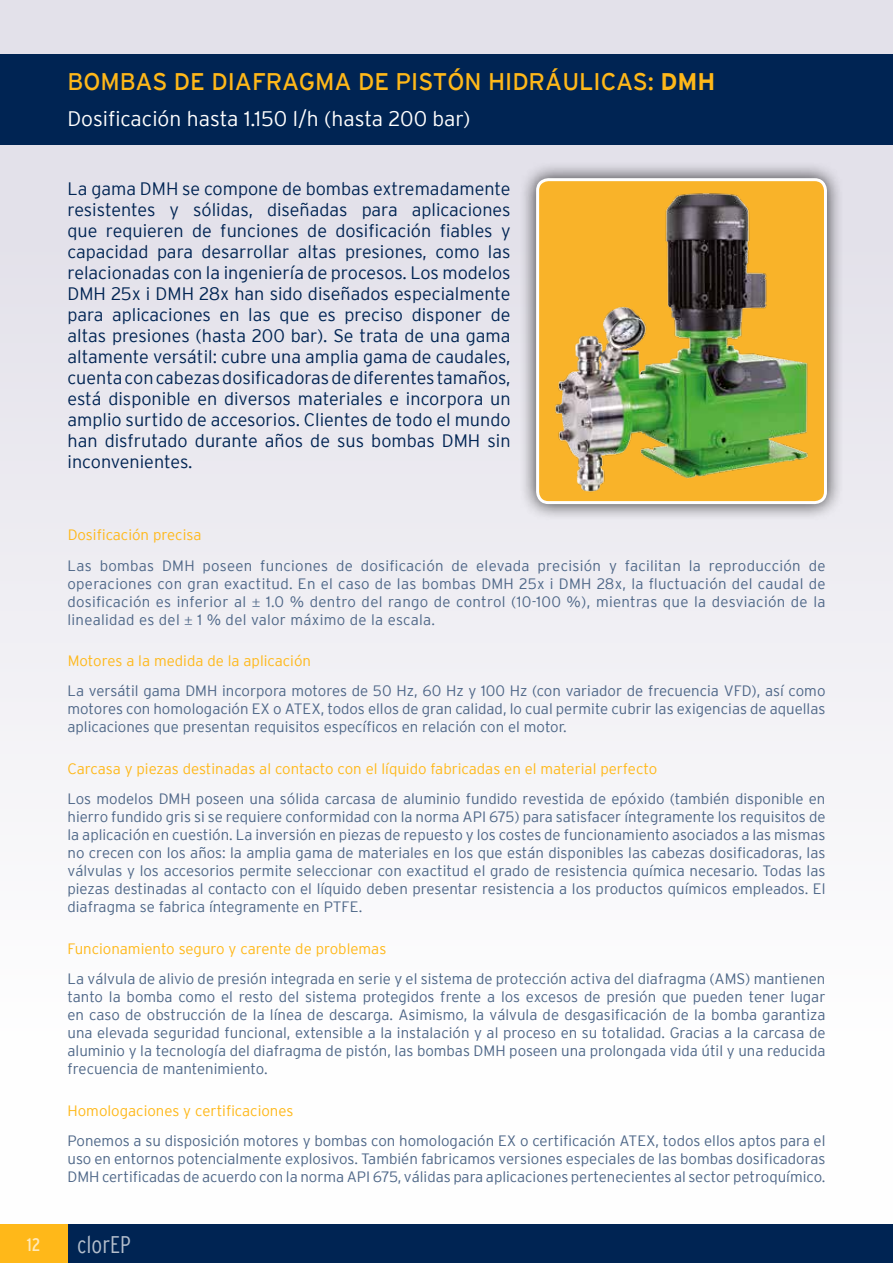
<style>
.page{position:relative;width:893px;height:1263px;background:#fff}
.page>*{position:absolute;margin:0;border:0;box-sizing:border-box;transform-origin:0 0}
.t1{font:24px "Interstate";color:#ffb819}
.t2{font:300 condensed 24px "Interstate";color:#b3bdcb}
.t3{font:300 21px "Interstate";color:#fff}
.t4{font:300 18px/21px "Interstate";color:#002453;text-align:justify}
.t5{font:condensed 18px "Interstate";color:#ffeaba}
.t6{font:300 15px/18px "Interstate";color:#4d6687;text-align:justify}
.t7{font:300 15px "Interstate";color:#ffb819}
.s1{font-weight:700}
.s2{font-family:"Minion Pro";font-weight:400}
</style>
<div class="page">
<div style="left:68px;top:1224px;width:825px;height:39px;background:#002453"></div>
<div style="left:0;top:1224px;width:67px;height:39px;background:#ffb819"></div>
<div style="left:0;top:0;width:893px;height:1224px;background:linear-gradient(to bottom,#dcdae5,#fff)"></div>
<div style="left:0;top:54px;width:893px;height:90px;background:#002453"></div>
<div style="left:519px;top:162px;width:324px;height:359px;background:#000;opacity:.77"></div>
<img style="left:538px;top:188px;width:287px;height:315px">
<div style="left:536px;top:178px;width:291px;height:326px;border:3px solid #fff;border-radius:11px"></div>
<h1 class="t1" style="left:68px;top:68px;width:649px">BOMBAS DE DIAFRAGMA DE PISTÓN HIDRÁULICAS: <span class="s1">DMH</span></h1>
<h2 class="t3" style="left:68px;top:107px;width:405px">Dosificación hasta 1.150 l/h (hasta 200 bar)</h2>
<p class="t4" style="left:68px;top:178px;width:445px">La gama DMH se compone de bombas extremadamente resistentes y sólidas, diseñadas para aplicaciones que requieren de funciones de dosificación fiables y capacidad para desarrollar altas presiones, como las relacionadas con la ingeniería de procesos. Los modelos DMH 25x i DMH 28x han sido diseñados especialmente para aplicaciones en las que es preciso disponer de altas presiones (hasta 200 bar). Se trata de una gama altamente versátil: cubre una amplia gama de caudales, cuenta con cabezas dosificadoras de diferentes tamaños, está disponible en diversos materiales e incorpora un amplio surtido de accesorios. Clientes de todo el mundo han disfrutado durante años de sus bombas DMH sin inconvenientes.</p>
<p class="t7" style="left:68px;top:526px;width:135px">Dosificación precisa</p>
<p class="t6" style="left:68px;top:556px;width:759px">Las bombas DMH poseen funciones de dosificación de elevada precisión y facilitan la reproducción de operaciones con gran exactitud. En el caso de las bombas DMH 25x i DMH 28x, la fluctuación del caudal de dosificación es inferior al <span class="s2">±</span> 1.0 % dentro del rango de control (10-100 %), mientras que la desviación de la linealidad es del <span class="s2">±</span> 1 % del valor máximo de la escala.</p>
<p class="t7" style="left:68px;top:652px;width:245px">Motores a la medida de la aplicación</p>
<p class="t6" style="left:68px;top:682px;width:759px">La versátil gama DMH incorpora motores de 50 Hz, 60 Hz y 100 Hz (con variador de frecuencia VFD), así como motores con homologación EX o ATEX, todos ellos de gran calidad, lo cual permite cubrir las exigencias de aquellas aplicaciones que presentan requisitos específicos en relación con el motor.</p>
<p class="t7" style="left:68px;top:760px;width:591px">Carcasa y piezas destinadas al contacto con el líquido fabricadas en el material perfecto</p>
<p class="t6" style="left:68px;top:790px;width:759px">Los modelos DMH poseen una sólida carcasa de aluminio fundido revestida de epóxido (también disponible en hierro fundido gris si se requiere conformidad con la norma API 675) para satisfacer íntegramente los requisitos de la aplicación en cuestión. La inversión en piezas de repuesto y los costes de funcionamiento asociados a las mismas no crecen con los años: la amplia gama de materiales en los que están disponibles las cabezas dosificadoras, las válvulas y los accesorios permite seleccionar con exactitud el grado de resistencia química necesario. Todas las piezas destinadas al contacto con el líquido deben presentar resistencia a los productos químicos empleados. El diafragma se fabrica íntegramente en PTFE.</p>
<p class="t7" style="left:68px;top:940px;width:320px">Funcionamiento seguro y carente de problemas</p>
<p class="t6" style="left:68px;top:970px;width:759px">La válvula de alivio de presión integrada en serie y el sistema de protección activa del diafragma (AMS) mantienen tanto la bomba como el resto del sistema protegidos frente a los excesos de presión que pueden tener lugar en caso de obstrucción de la línea de descarga. Asimismo, la válvula de desgasificación de la bomba garantiza una elevada seguridad funcional, extensible a la instalación y al proceso en su totalidad. Gracias a la carcasa de aluminio y la tecnología del diafragma de pistón, las bombas DMH poseen una prolongada vida útil y una reducida frecuencia de mantenimiento.</p>
<p class="t7" style="left:68px;top:1102px;width:227px">Homologaciones y certificaciones</p>
<p class="t6" style="left:68px;top:1132px;width:759px">Ponemos a su disposición motores y bombas con homologación EX o certificación ATEX, todos ellos aptos para el uso en entornos potencialmente explosivos. También fabricamos versiones especiales de las bombas dosificadoras DMH certificadas de acuerdo con la norma API 675, válidas para aplicaciones pertenecientes al sector petroquímico.</p>
<p class="t5" style="left:27px;top:1234px;width:15px">12</p>
<h1 class="t2" style="left:77px;top:1231px;width:55px">clorEP</h1>
</div>
